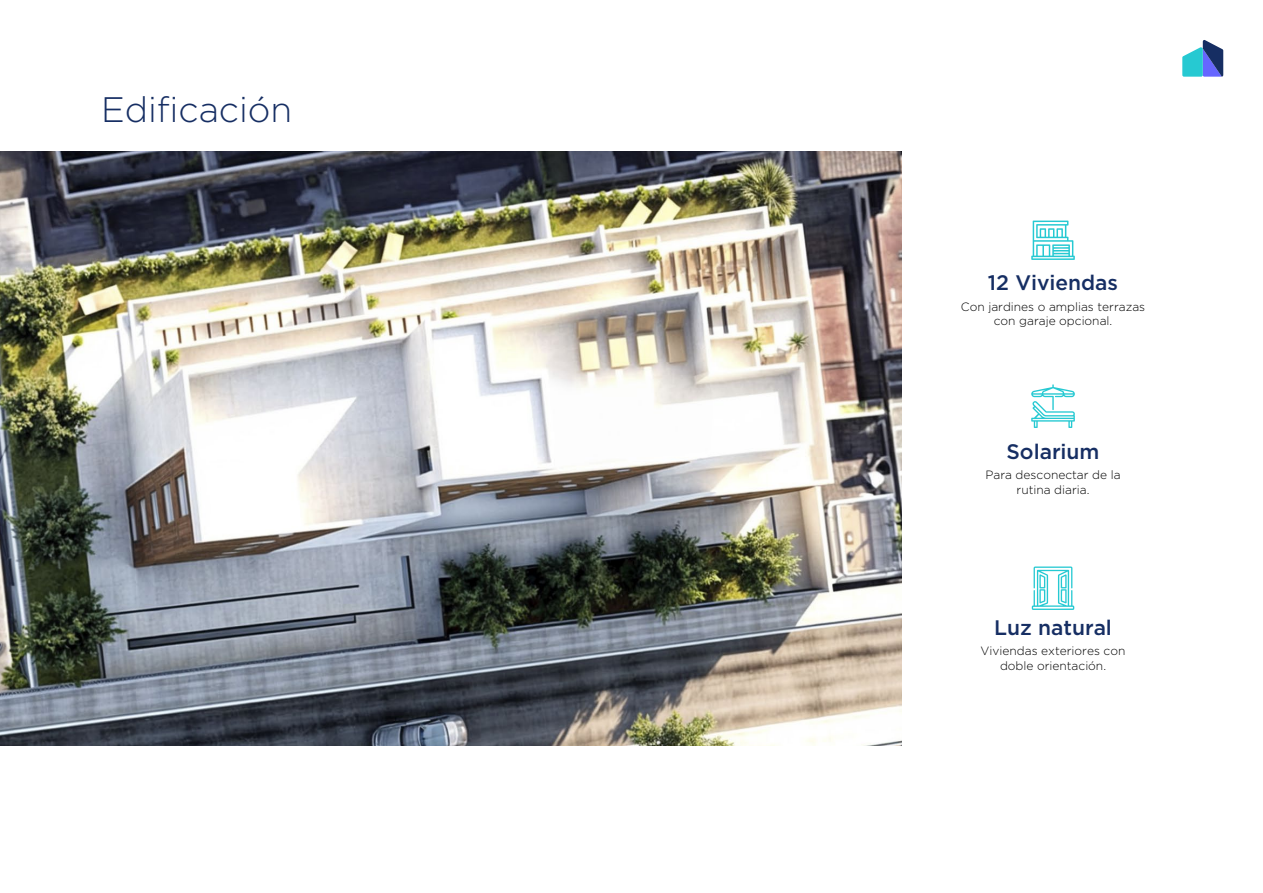
<style>
.page{position:relative;width:1263px;height:893px;background:#fff}
.page>*{position:absolute;margin:0;border:0;box-sizing:border-box;transform-origin:0 0}
.t1{font:300 35.4px "Gotham";color:#162e63}
.t2{font:500 21px "Gotham";color:#162e63}
.t3{font:300 12px/14.4px "Gotham";color:#000;text-align:center}
</style>
<div class="page">
<img style="left:0;top:151px;width:902px;height:595px">
<svg style="left:1031px;top:384px;width:44px;height:44px"></svg>
<svg style="left:1032px;top:566px;width:42px;height:44px"></svg>
<svg style="left:1031px;top:221px;width:44px;height:39px"></svg>
<svg style="left:1182px;top:40px;width:41px;height:37px"></svg>
<h1 class="t1" style="left:101px;top:88px;width:193px">Edificación</h1>
<h2 class="t2" style="left:988px;top:271px;width:132px">12 Viviendas</h2>
<p class="t3" style="left:961px;top:299px;width:186px">Con jardines o amplias terrazas con garaje opcional.</p>
<h2 class="t2" style="left:1006px;top:439px;width:95px">Solarium</h2>
<p class="t3" style="left:985px;top:468px;width:137px">Para desconectar de la rutina diaria.</p>
<h2 class="t2" style="left:994px;top:615px;width:119px">Luz natural</h2>
<p class="t3" style="left:981px;top:644px;width:146px">Viviendas exteriores con doble orientación.</p>
</div>
